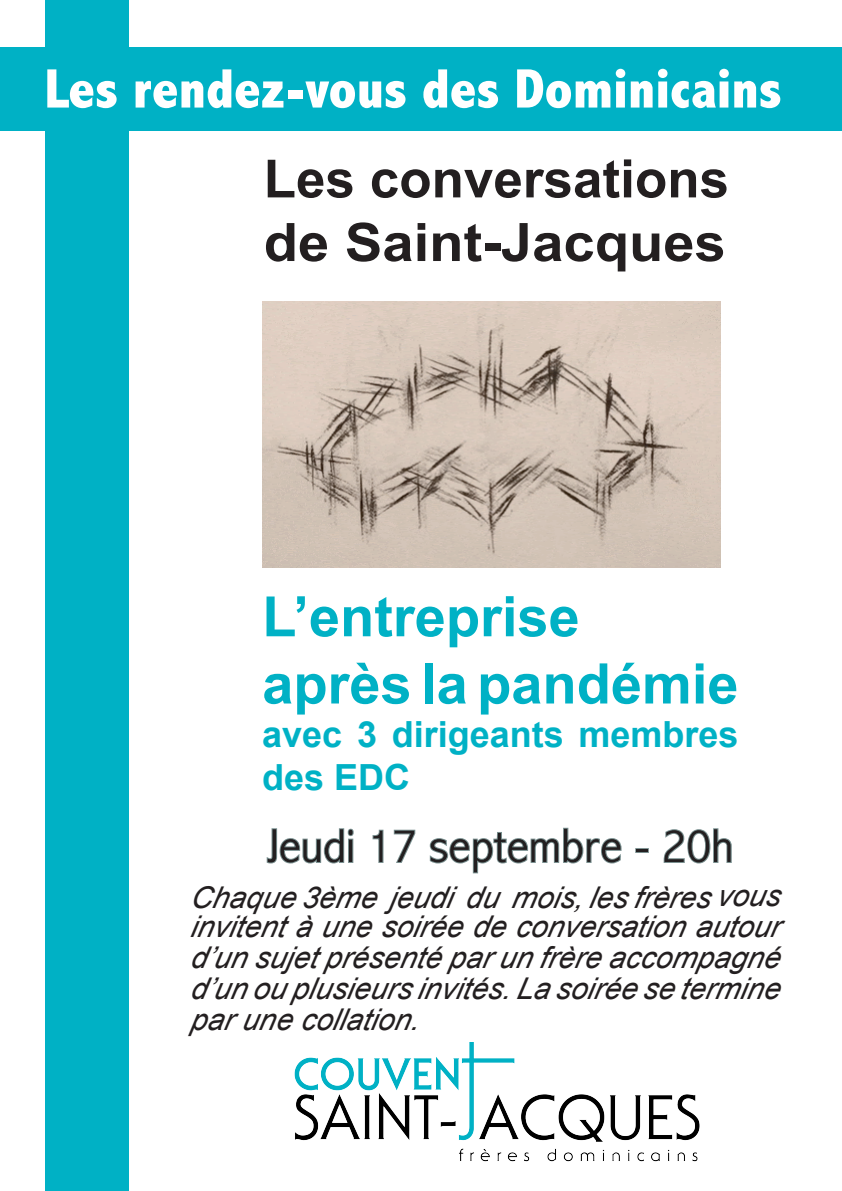
<style>
.page{position:relative;width:842px;height:1191px;background:#fff}
.page>*{position:absolute;margin:0;border:0;box-sizing:border-box;transform-origin:0 0}
.t1{font:800 condensed 56px "Abadi";color:#fff}
.t2{font:700 56px "Arial";color:#00b1c5}
.t3{font:700 53px "Arial";color:#231f20}
.t4{font:700 53px "Arial";color:#231f20;scale:1.06 1}
.t5{font:300 condensed 48px "Abadi";color:#231f20;scale:1.12 1}
.t6{font:700 36px/43.2px "Arial";color:#00b1c5}
.t7{font:italic 30px/30.5px "Arial";color:#231f20;text-align:justify}
</style>
<div class="page">
<img style="left:262px;top:301px;width:458px;height:266px">
<div style="left:45px;top:0;width:83px;height:1191px;background:#00b1c5"></div>
<img style="left:294px;top:1042px;width:406px;height:120px">
<div style="left:0;top:47px;width:842px;height:83px;background:#00b1c5"></div>
<svg style="left:266px;top:828px;width:88px;height:36px"></svg>
<svg style="left:372px;top:829px;width:12px;height:34px"></svg>
<svg style="left:393px;top:829px;width:23px;height:34px"></svg>
<svg style="left:429px;top:827px;width:193px;height:47px"></svg>
<div style="left:635px;top:848px;width:14px;height:5px;border:2px solid #788e8e"></div>
<svg style="left:663px;top:828px;width:69px;height:36px"></svg>
<p class="t1" style="left:45px;top:56px;width:739px">Les rendez-vous des Dominicains</p>
<p class="t3" style="left:264px;top:143px;width:467px">Les conversations</p>
<p class="t4" style="left:264px;top:207px;width:437px">de Saint-Jacques</p>
<p class="t2" style="left:262px;top:579px;width:319px">L’entreprise</p>
<p class="t2" style="left:262px;top:646px;width:478px">après la pandémie</p>
<p class="t6" style="left:262px;top:713px;width:478px">avec 3 dirigeants membres des EDC</p>
<p class="t5" style="left:267px;top:818px;width:418px">Jeudi 17 septembre - 20h</p>
<p class="t7" style="left:190px;top:882px;width:600px">Chaque 3ème jeudi du mois,lesfrèresvous invitentà une soirée de conversation autour d’un sujetprésenté parun frère accompagné d’un ou plusieursinvités.La soirée se termine parune collation.</p>
</div>
